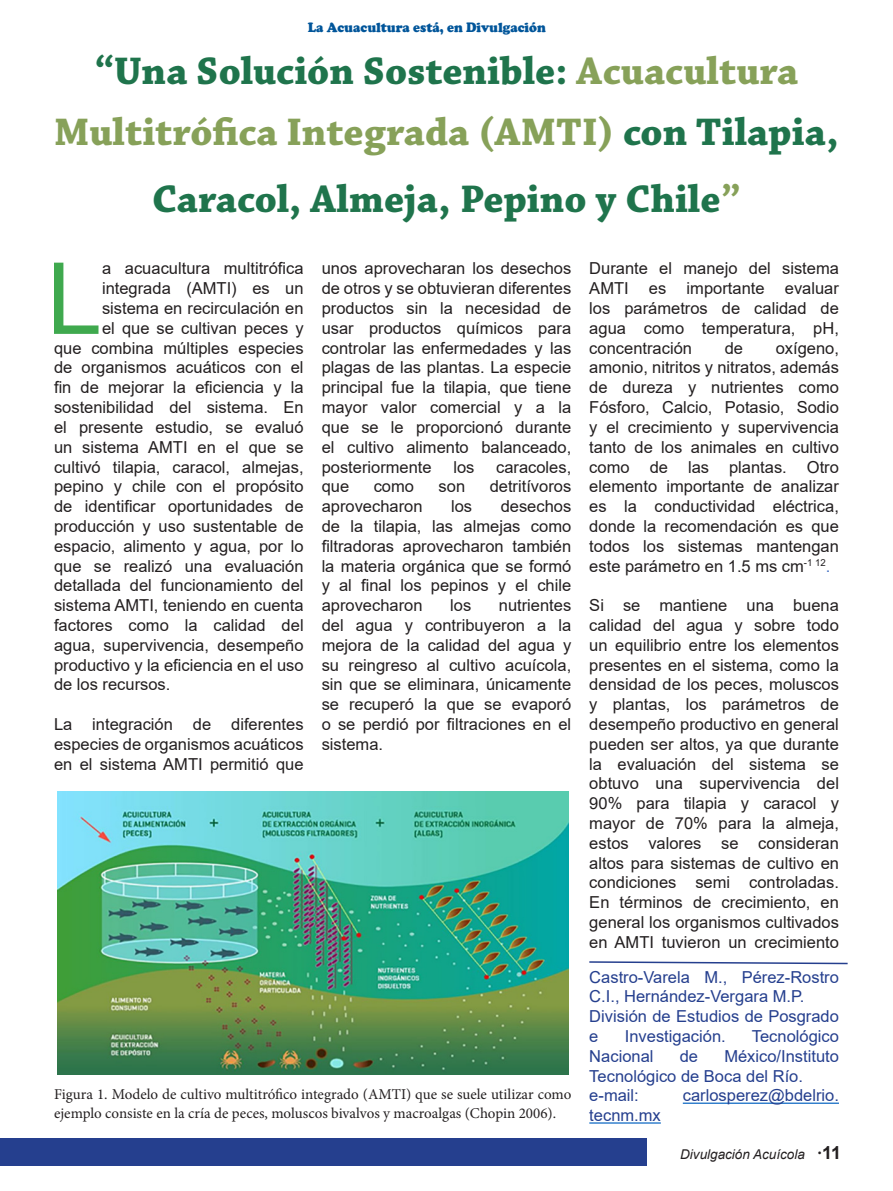
<style>
.page{position:relative;width:893px;height:1191px;background:#fff}
.page>*{position:absolute;margin:0;border:0;box-sizing:border-box;transform-origin:0 0}
.t1{font:99.45px "Arial";color:#3fa94e}
.t2{font:700 40.5px/60.8px "Chaparral Pro";color:#87a159;text-align:center}
.t3{font:700 40.5px "Chaparral Pro";color:#1f744c}
.t4{font:16.5px/19.8px "Arial";color:#231f20;text-align:justify}
.t5{font:16.5px/19.8px "Arial";color:#253f8e}
.t6{font:15px/19.8px "Minion Pro";color:#231f20}
.t7{font:900 13.8px "Cooper";color:#01559a;scale:.94 1}
.t8{font:italic 13.5px "Arial";color:#231f20}
.s1{color:#1f744c}
.s2{color:#87a159}
.s3{color:#4472c4}
.s4{font-weight:700;font-style:normal;font-size:18px}
</style>
<div class="page">
<div style="left:0;top:1138px;width:15px;height:27px;background:#253f8e"></div>
<div style="left:7px;top:1138px;width:639px;height:27px;background:#253f8e"></div>
<hr style="left:683px;top:1102px;width:156px;height:1px;background:#0563c1">
<hr style="left:589px;top:1122px;width:72px;height:1px;background:#0563c1">
<svg style="left:589px;top:961px;width:259px;height:4px"></svg>
<img style="left:57px;top:791px;width:511px;height:283px">
<p class="t7" style="left:308px;top:19px;width:255px">La Acuacultura está, en Divulgación</p>
<p class="t2" style="left:54px;top:42px;width:786px"><span class="s1">“Una Solución Sostenible:</span> Acuacultura<br>Multitrófica Integrada (AMTI) <span class="s1">con Tilapia,</span></p>
<p class="t3" style="left:152px;top:176px;width:590px">Caracol, Almeja, Pepino y Chile<span class="s2">”</span></p>
<p class="t1" style="left:47px;top:230px;width:57px">L</p>
<p class="t4" style="left:102px;top:259px;width:203px">a acuacultura multitrófica</p>
<p class="t4" style="left:102px;top:278px;width:203px">integrada (AMTI) es un</p>
<p class="t4" style="left:102px;top:298px;width:203px">sistema en recirculación en</p>
<p class="t4" style="left:102px;top:318px;width:203px">el que se cultivan peces y</p>
<p class="t4" style="left:54px;top:338px;width:251px">que combina múltiples especies</p>
<p class="t4" style="left:54px;top:358px;width:251px">de organismos acuáticos con el</p>
<p class="t4" style="left:54px;top:377px;width:251px">fin de mejorar la eficiencia y la</p>
<p class="t4" style="left:54px;top:397px;width:251px">sostenibilidad del sistema. En</p>
<p class="t4" style="left:54px;top:417px;width:251px">el presente estudio, se evaluó</p>
<p class="t4" style="left:54px;top:437px;width:251px">un sistema AMTI en el que se</p>
<p class="t4" style="left:54px;top:457px;width:251px">cultivó tilapia, caracol, almejas,</p>
<p class="t4" style="left:54px;top:476px;width:251px">pepino y chile con el propósito</p>
<p class="t4" style="left:54px;top:496px;width:251px">de identificar oportunidades de</p>
<p class="t4" style="left:54px;top:516px;width:251px">producción y uso sustentable de</p>
<p class="t4" style="left:54px;top:536px;width:251px">espacio, alimento y agua, por lo</p>
<p class="t4" style="left:54px;top:556px;width:251px">que se realizó una evaluación</p>
<p class="t4" style="left:54px;top:575px;width:251px">detallada del funcionamiento del</p>
<p class="t4" style="left:54px;top:595px;width:251px">sistema AMTI, teniendo en cuenta</p>
<p class="t4" style="left:54px;top:615px;width:251px">factores como la calidad del</p>
<p class="t4" style="left:54px;top:635px;width:251px">agua, supervivencia, desempeño</p>
<p class="t4" style="left:54px;top:655px;width:251px">productivo y la eficiencia en el uso</p>
<p class="t4" style="left:54px;top:674px;width:118px">de los recursos.</p>
<p class="t4" style="left:54px;top:714px;width:251px">La integración de diferentes especies de organismos acuáticos en el sistema AMTI permitió que</p>
<p class="t4" style="left:322px;top:259px;width:251px">unos aprovecharan los desechos de otros y se obtuvieran diferentes productos sin la necesidad de usar productos químicos para controlar las enfermedades y las plagas de las plantas. La especie principal fue la tilapia, que tiene mayor valor comercial y a la que se le proporcionó durante el cultivo alimento balanceado, posteriormente</p>
<p class="t4" style="left:453px;top:457px;width:23px">los</p>
<p class="t4" style="left:496px;top:457px;width:77px">caracoles,</p>
<p class="t4" style="left:322px;top:476px;width:29px">que</p>
<p class="t4" style="left:374px;top:476px;width:42px">como</p>
<p class="t4" style="left:439px;top:476px;width:28px">son</p>
<p class="t4" style="left:490px;top:476px;width:83px">detritívoros</p>
<p class="t4" style="left:322px;top:496px;width:102px">aprovecharon</p>
<p class="t4" style="left:451px;top:496px;width:23px">los</p>
<p class="t4" style="left:322px;top:496px;width:251px;text-indent:179px">desechos de la tilapia, las almejas como filtradoras aprovecharon también la materia orgánica que se formó y al final los pepinos y el chile aprovecharon</p>
<p class="t4" style="left:322px;top:595px;width:251px;text-indent:177px">nutrientes del agua y contribuyeron a la mejora de la calidad del agua y su reingreso al cultivo acuícola, sin que se eliminara, únicamente se recuperó la que se evaporó o se perdió por filtraciones en el sistema.</p>
<p class="t4" style="left:450px;top:595px;width:23px">los</p>
<p class="t6" style="left:54px;top:1084px;width:519px">Figura 1. Modelo de cultivo multitrófico integrado (AMTI) que se suele utilizar como ejemplo consiste en la cría de peces, moluscos bivalvos y macroalgas (Chopin 2006).</p>
<p class="t4" style="left:589px;top:259px;width:251px">Durante el manejo del sistema AMTI es importante evaluar los parámetros de calidad de agua como temperatura, pH, concentración</p>
<p class="t4" style="left:589px;top:338px;width:251px;text-indent:186px">oxígeno, amonio, nitritos y nitratos, además de dureza y nutrientes como Fósforo, Calcio, Potasio, Sodio y el crecimiento y supervivencia tanto de los animales en cultivo como de las plantas. Otro elemento importante de analizar es la conductividad eléctrica, donde la recomendación es que todos los sistemas mantengan este parámetro en 1.5 ms cm<sup>-1</sup> <sup>12</sup><span class="s3">.</span></p>
<p class="t4" style="left:589px;top:595px;width:251px">Si se mantiene una buena calidad del agua y sobre todo un equilibrio entre los elementos presentes en el sistema, como la densidad de los peces, moluscos y plantas, los parámetros de desempeño productivo en general pueden ser altos, ya que durante la evaluación del sistema se obtuvo una supervivencia del 90% para tilapia y caracol y mayor de 70% para la almeja, estos valores se consideran altos para sistemas de cultivo en condiciones semi controladas.<br>En términos de crecimiento, en general los organismos cultivados en AMTI tuvieron un crecimiento</p>
<p class="t4" style="left:725px;top:338px;width:20px">de</p>
<p class="t5" style="left:589px;top:966px;width:251px">Castro-Varela M., Pérez-Rostro<br>C.I., Hernández-Vergara M.P.</p>
<p class="t5" style="left:589px;top:1006px;width:251px">División de Estudios de Posgrado e</p>
<p class="t5" style="left:625px;top:1026px;width:102px">Investigación.</p>
<p class="t5" style="left:752px;top:1026px;width:89px">Tecnológico</p>
<p class="t5" style="left:589px;top:1046px;width:66px">Nacional</p>
<p class="t5" style="left:680px;top:1046px;width:20px">de</p>
<p class="t5" style="left:589px;top:1046px;width:251px;text-indent:135px">México/Instituto<br>Tecnológico de Boca del Río.</p>
<p class="t5" style="left:589px;top:1085px;width:51px">e-mail:</p>
<p class="t5" style="left:683px;top:1085px;width:158px">carlosperez@bdelrio.</p>
<p class="t5" style="left:589px;top:1105px;width:73px">tecnm.mx</p>
<p class="t8" style="left:680px;top:1145px;width:162px">Divulgación Acuícola <sup>.</sup><span class="s4">11</span></p>
</div>
